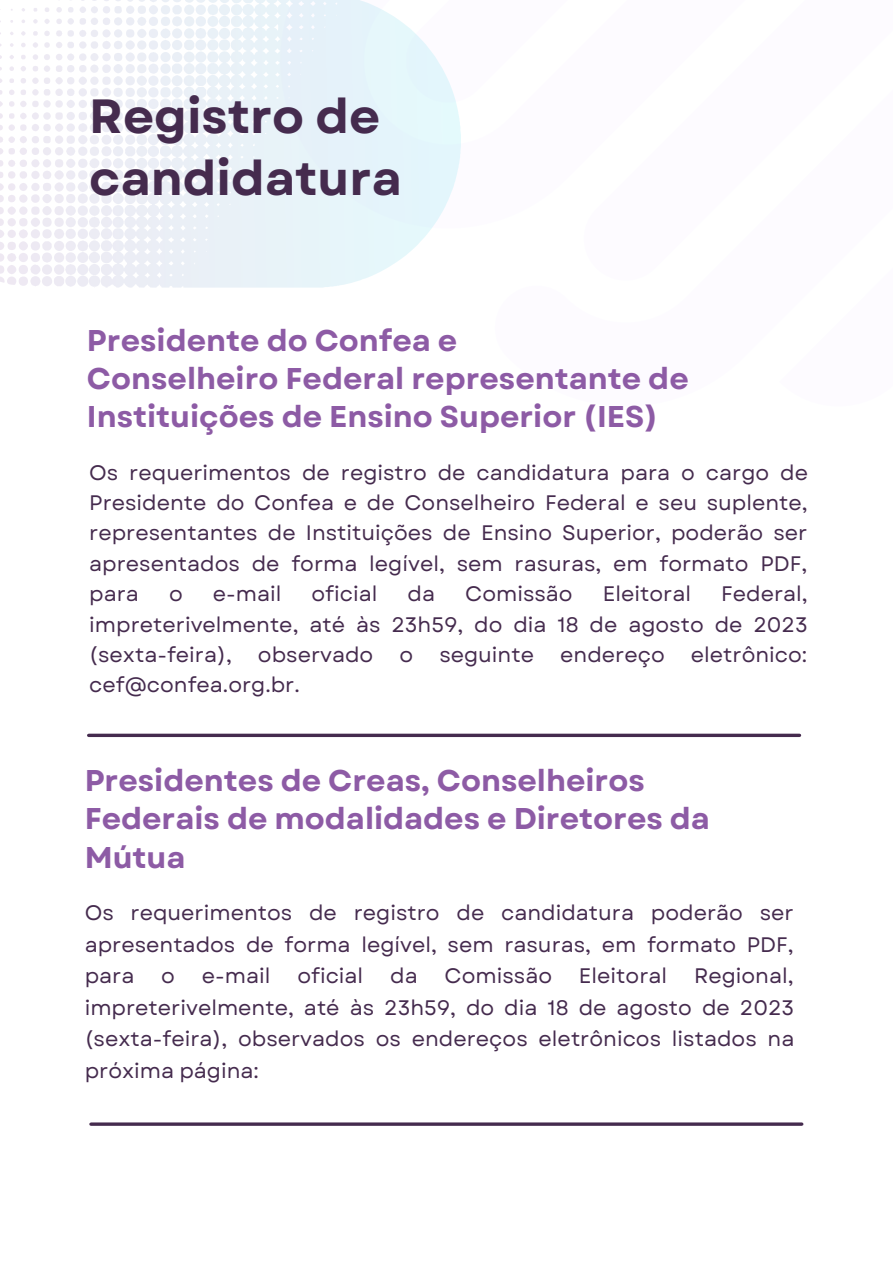
<style>
.page{position:relative;width:893px;height:1264px;background:#fff}
.page>*{position:absolute;margin:0;border:0;box-sizing:border-box;transform-origin:0 0}
.t1{font:700 48px "Garet";color:#452b4e}
.t2{font:700 30px/38.2px "Garet";color:#8d5ba5}
.t3{font:21px/30.3px "Garet";color:#452b4e;text-align:justify}
</style>
<div class="page">
<svg style="left:0;top:0;width:461px;height:288px;fill:#eaf3fa"></svg>
<svg style="left:89px;top:733px;width:710px;height:4px;background:#644e6b"></svg>
<hr style="left:91px;top:1122px;width:710px;height:3px;background:#452b4e">
<p class="t1" style="left:89px;top:82px;width:292px">Registro de</p>
<p class="t1" style="left:89px;top:143px;width:314px">candidatura</p>
<p class="t2" style="left:87px;top:321px;width:372px">Presidente do Confea e</p>
<p class="t2" style="left:87px;top:360px;width:603px">Conselheiro Federal representante de<br>Instituições de Ensino Superior (IES)</p>
<p class="t3" style="left:89px;top:457px;width:720px">Os requerimentos de registro de candidatura para o cargo de Presidente do Confea e de Conselheiro Federal e seu suplente, representantes de Instituições de Ensino Superior, poderão ser apresentados de forma legível, sem rasuras, em formato PDF, para</p>
<p class="t3" style="left:169px;top:578px;width:15px">o</p>
<p class="t3" style="left:213px;top:578px;width:70px">e-mail</p>
<p class="t3" style="left:311px;top:578px;width:67px">oficial</p>
<p class="t3" style="left:407px;top:578px;width:29px">da</p>
<p class="t3" style="left:465px;top:578px;width:109px">Comissão</p>
<p class="t3" style="left:602px;top:578px;width:90px">Eleitoral</p>
<p class="t3" style="left:89px;top:578px;width:720px;text-indent:631px">Federal, impreterivelmente, até às 23h59, do dia 18 de agosto de 2023 (sexta-feira), observado o seguinte endereço eletrônico: cef@confea.org.br.</p>
<p class="t2" style="left:85px;top:761px;width:626px">Presidentes de Creas, Conselheiros<br>Federais de modalidades e Diretores da<br>Mútua</p>
<p class="t3" style="left:85px;top:897px;width:710px;line-height:31.5px">Os requerimentos de registro de candidatura poderão ser apresentados de forma legível, sem rasuras, em formato PDF, para</p>
<p class="t3" style="left:161px;top:960px;width:15px">o</p>
<p class="t3" style="left:202px;top:960px;width:70px">e-mail</p>
<p class="t3" style="left:297px;top:960px;width:67px">oficial</p>
<p class="t3" style="left:390px;top:960px;width:29px">da</p>
<p class="t3" style="left:444px;top:960px;width:109px">Comissão</p>
<p class="t3" style="left:579px;top:960px;width:90px">Eleitoral</p>
<p class="t3" style="left:85px;top:960px;width:711px;line-height:31.5px;text-indent:609px">Regional, impreterivelmente, até às 23h59, do dia 18 de agosto de 2023 (sexta-feira), observados os endereços eletrônicos listados na próxima página:</p>
</div>
